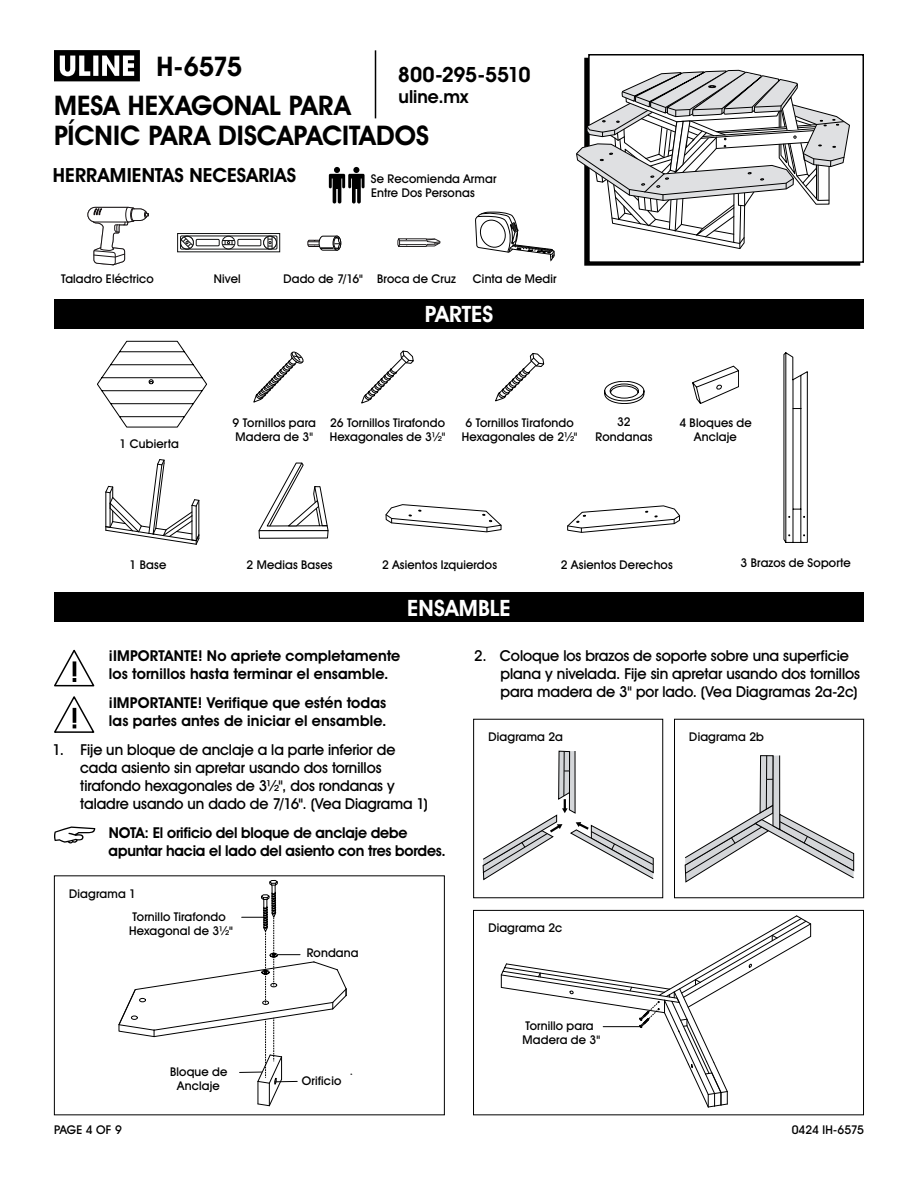
<style>
.page{position:relative;width:918px;height:1188px;background:#fff}
.page>*{position:absolute;margin:0;border:0;box-sizing:border-box;transform-origin:0 0}
.t1{font:700 27px/38.7px "Uline Two Knine";color:#000;text-align:center}
.t2{font:700 22.5px "Uline Two Knine";letter-spacing:.005em;color:#fff}
.t3{font:700 21px "Uline Two Knine";letter-spacing:-.02em;color:#000}
.t4{font:700 19.5px "Uline Two Knine";letter-spacing:.005em;color:#000}
.t5{font:700 18px "Uline Two Knine";color:#000}
.t6{font:15px/18px "Uline Two Knine";letter-spacing:-.005em;color:#000}
.t7{font:700 15px/18px "Uline Two Knine";color:#000}
.t8{font:12px/14.4px "Uline Two Knine";letter-spacing:.015em;color:#000}
.t9{font:12px "Uline Two Knine";letter-spacing:-.01em;color:#000}
.s1{font-weight:700}
</style>
<div class="page">
<hr style="left:375px;top:50px;width:1px;height:68px;background:#000">
<svg style="left:54px;top:50px;width:86px;height:31px"></svg>
<svg style="left:54px;top:650px;width:40px;height:36px"></svg>
<svg style="left:54px;top:696px;width:40px;height:37px"></svg>
<svg style="left:54px;top:827px;width:41px;height:16px"></svg>
<div style="left:588px;top:54px;width:276px;height:209px;border:2px solid #000"></div>
<div style="left:54px;top:592px;width:810px;height:30px;background:#000"></div>
<div style="left:54px;top:299px;width:810px;height:30px;background:#000"></div>
<svg style="left:576px;top:69px;width:274px;height:180px"></svg>
<svg style="left:307px;top:236px;width:34px;height:15px"></svg>
<svg style="left:87px;top:207px;width:62px;height:58px"></svg>
<svg style="left:329px;top:167px;width:36px;height:37px"></svg>
<div style="left:54px;top:875px;width:391px;height:240px;border:1px solid #000"></div>
<svg style="left:483px;top:751px;width:171px;height:129px"></svg>
<svg style="left:685px;top:755px;width:169px;height:127px"></svg>
<div style="left:674px;top:719px;width:190px;height:179px;border:1px solid #000"></div>
<svg style="left:501px;top:915px;width:310px;height:193px"></svg>
<div style="left:473px;top:910px;width:391px;height:205px;border:1px solid #000"></div>
<svg style="left:118px;top:876px;width:234px;height:230px"></svg>
<div style="left:177px;top:233px;width:103px;height:19px;border:1px solid #111212"></div>
<svg style="left:222px;top:236px;width:13px;height:13px"></svg>
<div style="left:222px;top:236px;width:13px;height:13px;border:1px solid #111212;border-radius:50%"></div>
<svg style="left:222px;top:240px;width:13px;height:5px"></svg>
<svg style="left:264px;top:236px;width:12px;height:13px"></svg>
<div style="left:263px;top:236px;width:14px;height:13px;border:1px solid #111212;border-radius:50%"></div>
<svg style="left:268px;top:238px;width:5px;height:9px"></svg>
<svg style="left:180px;top:235px;width:14px;height:15px"></svg>
<div style="left:180px;top:236px;width:97px;height:13px;border:1px solid #111212"></div>
<div style="left:196px;top:239px;width:23px;height:7px;border:1px solid #111212"></div>
<div style="left:238px;top:239px;width:23px;height:7px;border:1px solid #111212"></div>
<hr style="left:603px;top:1026px;width:37px;height:1px;background:#000">
<svg style="left:397px;top:238px;width:43px;height:9px"></svg>
<svg style="left:385px;top:504px;width:117px;height:28px"></svg>
<svg style="left:567px;top:505px;width:113px;height:28px"></svg>
<svg style="left:692px;top:366px;width:47px;height:38px"></svg>
<svg style="left:97px;top:341px;width:110px;height:86px"></svg>
<svg style="left:784px;top:353px;width:23px;height:190px"></svg>
<svg style="left:361px;top:351px;width:53px;height:53px"></svg>
<svg style="left:495px;top:353px;width:49px;height:48px"></svg>
<svg style="left:253px;top:351px;width:51px;height:52px"></svg>
<svg style="left:605px;top:381px;width:39px;height:23px"></svg>
<svg style="left:105px;top:459px;width:95px;height:86px"></svg>
<svg style="left:258px;top:463px;width:71px;height:76px"></svg>
<svg style="left:475px;top:212px;width:80px;height:50px"></svg>
<h1 class="t1" style="left:54px;top:47px;width:298px">H-6575<br>MESA HEXAGONAL PARA</h1>
<h1 class="t1" style="left:54px;top:116px;width:376px">PÍCNIC PARA DISCAPACITADOS</h1>
<h3 class="t3" style="left:398px;top:62px;width:134px">800-295-5510</h3>
<h3 class="t5" style="left:399px;top:86px;width:71px">uline.mx</h3>
<h3 class="t4" style="left:53px;top:163px;width:245px">HERRAMIENTAS NECESARIAS</h3>
<p class="t8" style="left:371px;top:171px;width:127px">Se Recomienda Armar<br>Entre Dos Personas</p>
<p class="t8" style="left:61px;top:272px;width:94px">Taladro Eléctrico</p>
<p class="t8" style="left:284px;top:272px;width:81px">Dado de 7/16<span class="s1">"</span></p>
<p class="t8" style="left:214px;top:272px;width:28px">Nivel</p>
<p class="t8" style="left:377px;top:272px;width:80px">Broca de Cruz</p>
<p class="t8" style="left:473px;top:272px;width:85px">Cinta de Medir</p>
<p class="t8" style="left:120px;top:436px;width:61px">1 Cubierta</p>
<h2 class="t2" style="left:425px;top:301px;width:70px">PARTES</h2>
<p class="t8" style="left:233px;top:415px;width:85px">9 Tornillos para<br>Madera de 3"</p>
<p class="t8" style="left:596px;top:415px;width:58px;text-align:center">32<br>Rondanas</p>
<p class="t8" style="left:330px;top:415px;width:117px">26 Tornillos Tirafondo<br>Hexagonales de 3½"</p>
<p class="t8" style="left:462px;top:415px;width:117px;text-align:center">6 Tornillos Tirafondo<br>Hexagonales de 2½"</p>
<p class="t8" style="left:679px;top:415px;width:74px;text-align:center">4 Bloques de<br>Anclaje</p>
<p class="t8" style="left:130px;top:557px;width:38px">1 Base</p>
<p class="t8" style="left:246px;top:557px;width:88px">2 Medias Bases</p>
<p class="t8" style="left:382px;top:557px;width:116px">2 Asientos Izquierdos</p>
<p class="t8" style="left:561px;top:557px;width:113px">2 Asientos Derechos</p>
<p class="t8" style="left:741px;top:555px;width:112px">3 Brazos de Soporte</p>
<h2 class="t2" style="left:407px;top:594px;width:105px">ENSAMBLE</h2>
<p class="t7" style="left:108px;top:647px;width:293px">¡IMPORTANTE! No apriete completamente los tornillos hasta terminar el ensamble.</p>
<p class="t7" style="left:108px;top:693px;width:280px">¡IMPORTANTE! Verifique que estén todas las partes antes de iniciar el ensamble.</p>
<p class="t6" style="left:80px;top:740px;width:349px;text-indent:-27px">1. Fije un bloque de anclaje a la parte inferior de cada asiento sin apretar usando dos tornillos tirafondo hexagonales de 3½", dos rondanas y taladre usando un dado de 7/16<span class="s1">"</span>. (Vea Diagrama 1)</p>
<p class="t7" style="left:109px;top:823px;width:339px">NOTA: El orificio del bloque de anclaje debe apuntar hacia el lado del asiento con tres bordes.</p>
<p class="t8" style="left:69px;top:886px;width:68px">Diagrama 1</p>
<p class="t8" style="left:129px;top:909px;width:105px">Tornillo Tirafondo<br>Hexagonal de 3½<span class="s1">"</span></p>
<p class="t8" style="left:307px;top:946px;width:53px">Rondana</p>
<p class="t8" style="left:170px;top:1064px;width:59px;text-align:center">Bloque de<br>Anclaje</p>
<p class="t8" style="left:302px;top:1074px;width:41px">Orificio</p>
<p class="t6" style="left:501px;top:647px;width:361px;text-indent:-26px">2. Coloque los brazos de soporte sobre una superficie plana y nivelada. Fije sin apretar usando dos tornillos para madera de 3" por lado. (Vea Diagramas 2a-2c)</p>
<p class="t8" style="left:488px;top:729px;width:76px">Diagrama 2a</p>
<p class="t8" style="left:689px;top:729px;width:76px">Diagrama 2b</p>
<p class="t8" style="left:488px;top:921px;width:76px">Diagrama 2c</p>
<p class="t8" style="left:523px;top:1018px;width:79px">Tornillo para<br>Madera de 3<span class="s1">"</span></p>
<p class="t8" style="left:54px;top:1122px;width:69px">PAGE 4 OF 9</p>
<p class="t9" style="left:792px;top:1122px;width:74px">0424 IH-6575</p>
</div>
